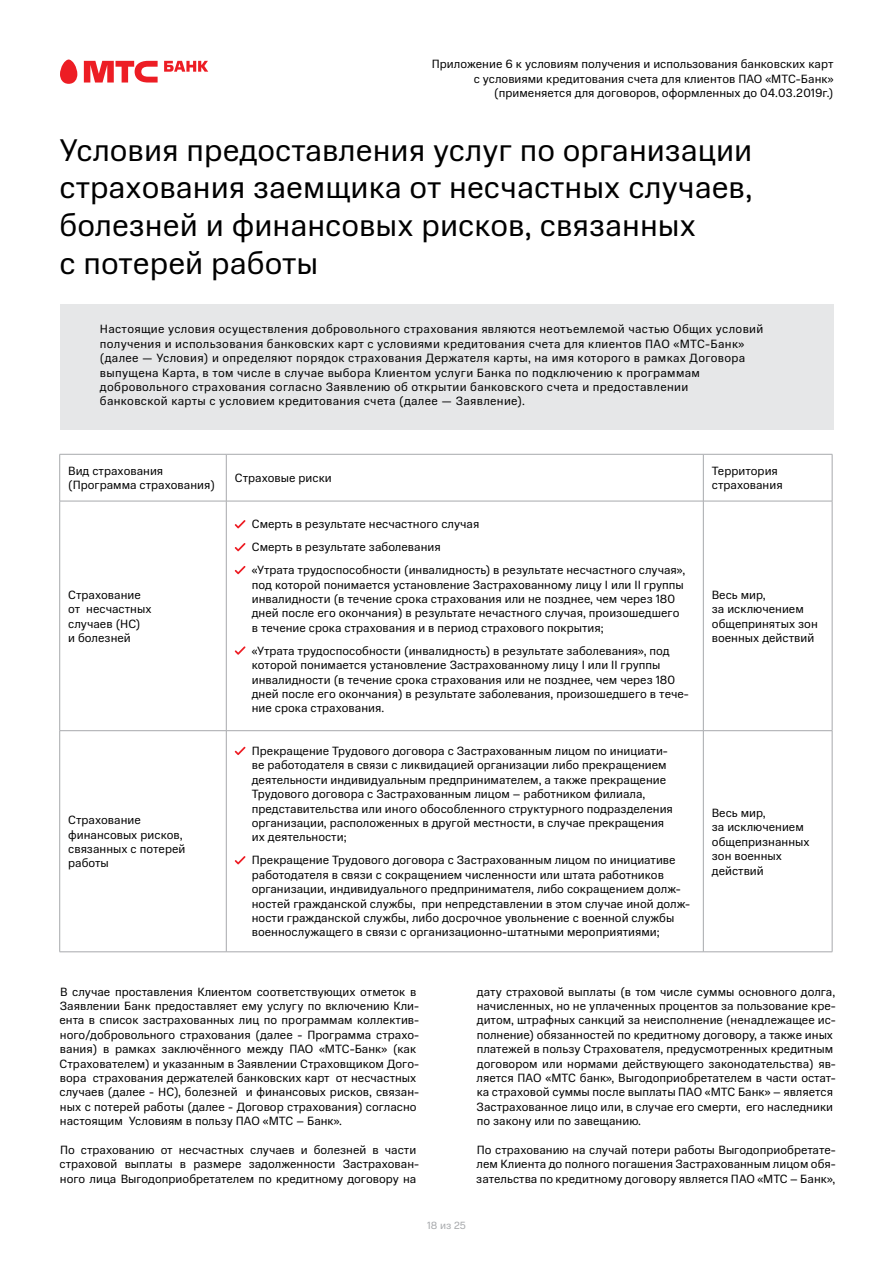
<style>
.page{position:relative;width:893px;height:1263px;background:#fff}
.page>*{position:absolute;margin:0;border:0;box-sizing:border-box;transform-origin:0 0}
.t1{font:31.5px/37.8px "MTS Sans";color:#000}
.t2{font:12px/14.4px "MTS Sans";color:#000}
.t3{font:12px/14.4px "MTS Sans";letter-spacing:.025em;color:#000}
.t4{font:10.5px "MTS Sans";color:#a7a9ac}
</style>
<div class="page">
<svg style="left:60px;top:60px;width:17px;height:24px"></svg>
<svg style="left:84px;top:61px;width:74px;height:22px"></svg>
<svg style="left:164px;top:61px;width:44px;height:11px"></svg>
<div style="left:60px;top:304px;width:773px;height:126px;background:#e6e7e8"></div>
<hr style="left:60px;top:454px;width:166px;height:1px;background:#a7a9ac">
<hr style="left:59px;top:454px;width:1px;height:47px;background:#a7a9ac">
<hr style="left:226px;top:454px;width:477px;height:1px;background:#a7a9ac">
<hr style="left:226px;top:454px;width:1px;height:47px;background:#a7a9ac">
<hr style="left:703px;top:454px;width:129px;height:1px;background:#a7a9ac">
<hr style="left:703px;top:454px;width:1px;height:47px;background:#a7a9ac">
<hr style="left:832px;top:454px;width:1px;height:47px;background:#a7a9ac">
<hr style="left:60px;top:501px;width:166px;height:1px;background:#a7a9ac">
<hr style="left:59px;top:501px;width:1px;height:229px;background:#a7a9ac">
<hr style="left:226px;top:501px;width:477px;height:1px;background:#a7a9ac">
<hr style="left:226px;top:501px;width:1px;height:229px;background:#a7a9ac">
<hr style="left:703px;top:501px;width:129px;height:1px;background:#a7a9ac">
<hr style="left:703px;top:501px;width:1px;height:229px;background:#a7a9ac">
<hr style="left:832px;top:501px;width:1px;height:229px;background:#a7a9ac">
<hr style="left:60px;top:730px;width:166px;height:1px;background:#a7a9ac">
<hr style="left:59px;top:731px;width:1px;height:221px;background:#a7a9ac">
<hr style="left:226px;top:730px;width:477px;height:1px;background:#a7a9ac">
<hr style="left:226px;top:731px;width:1px;height:221px;background:#a7a9ac">
<hr style="left:703px;top:730px;width:129px;height:1px;background:#a7a9ac">
<hr style="left:703px;top:731px;width:1px;height:221px;background:#a7a9ac">
<hr style="left:832px;top:731px;width:1px;height:221px;background:#a7a9ac">
<hr style="left:60px;top:951px;width:166px;height:1px;background:#a7a9ac">
<hr style="left:226px;top:951px;width:477px;height:1px;background:#a7a9ac">
<hr style="left:703px;top:951px;width:129px;height:1px;background:#a7a9ac">
<svg style="left:235px;top:520px;width:11px;height:8px"></svg>
<svg style="left:235px;top:543px;width:11px;height:8px"></svg>
<svg style="left:235px;top:566px;width:11px;height:8px"></svg>
<svg style="left:235px;top:646px;width:11px;height:9px"></svg>
<svg style="left:235px;top:747px;width:11px;height:8px"></svg>
<svg style="left:235px;top:856px;width:11px;height:8px"></svg>
<p class="t2" style="left:432px;top:57px;width:403px;text-align:right">Приложение 6 к условиям получения и использования банковских карт с условиями кредитования счета для клиентов ПАО «МТС-Банк» (применяется для договоров, оформленных до 04.03.2019г.)</p>
<h1 class="t1" style="left:60px;top:131px;width:694px">Условия предоставления услуг по организации страхования заемщика от несчастных случаев, болезней и финансовых рисков, связанных<br>с потерей работы</h1>
<p class="t3" style="left:100px;top:322px;width:665px">Настоящие условия осуществления добровольного страхования являются неотъемлемой частью Общих условий получения и использования банковских карт с условиями кредитования счета для клиентов ПАО «МТС-Банк» (далее — Условия) и определяют порядок страхования Держателя карты, на имя которого в рамках Договора выпущена Карта, в том числе в случае выбора Клиентом услуги Банка по подключению к программам добровольного страхования согласно Заявлению об открытии банковского счета и предоставлении<br>банковской карты с условием кредитования счета (далее — Заявление).</p>
<p class="t2" style="left:68px;top:464px;width:148px">Вид страхования (Программа страхования)</p>
<p class="t2" style="left:235px;top:471px;width:99px">Страховые риски</p>
<p class="t2" style="left:712px;top:464px;width:72px">Территория страхования</p>
<p class="t2" style="left:68px;top:587px;width:85px">Страхование от несчастных случаев (НС)<br>и болезней</p>
<p class="t2" style="left:68px;top:813px;width:119px">Страхование финансовых рисков, связанных с потерей работы</p>
<p class="t2" style="left:252px;top:513px;width:435px;line-height:23px">Смерть в результате несчастного случая<br>Смерть в результате заболевания<br>«Утрата трудоспособности (инвалидность) в результате несчастного случая»,</p>
<p class="t2" style="left:252px;top:577px;width:433px">под которой понимается установление Застрахованному лицу I или II группы инвалидности (в течение срока страхования или не позднее, чем через 180 дней после его окончания) в результате нечастного случая, произошедшего в течение срока страхования и в период страхового покрытия;</p>
<p class="t2" style="left:252px;top:643px;width:439px">«Утрата трудоспособности (инвалидность) в результате заболевания», под которой понимается установление Застрахованному лицу I или II группы инвалидности (в течение срока страхования или не позднее, чем через 180 дней после его окончания) в результате заболевания, произошедшего в тече&shy;ние срока страхования.</p>
<p class="t2" style="left:252px;top:744px;width:423px">Прекращение Трудового договора с Застрахованным лицом по инициати&shy;ве работодателя в связи с ликвидацией организации либо прекращением деятельности индивидуальным предпринимателем, а также прекращение Трудового договора с Застрахованным лицом – работником филиала, представительства или иного обособленного структурного подразделения организации, расположенных в другой местности, в случае прекращения их деятельности;</p>
<p class="t2" style="left:252px;top:853px;width:440px">Прекращение Трудового договора с Застрахованным лицом по инициативе работодателя в связи с сокращением численности или штата работников организации, индивидуального предпринимателя, либо сокращением долж&shy;ностей гражданской службы, при непредставлении в этом случае иной долж&shy;ности гражданской службы, либо досрочное увольнение с военной службы военнослужащего в связи с организационно-штатными мероприятиями;</p>
<p class="t2" style="left:712px;top:587px;width:108px">Весь мир,<br>за исключением общепринятых зон военных действий</p>
<p class="t2" style="left:712px;top:805px;width:99px">Весь мир,<br>за исключением общепризнанных зон военных действий</p>
<p class="t2" style="left:59px;top:984px;width:361px">В случае проставления Клиентом соответствующих отметок в Заявлении Банк предоставляет ему услугу по включению Кли&shy;ента в список застрахованных лиц по программам коллектив&shy;ного/добровольного страхования (далее - Программа страхо&shy;вания) в рамках заключённого между ПАО «МТС-Банк» (как Страхователем) и указанным в Заявлении Страховщиком Дого&shy;вора страхования держателей банковских карт от несчастных случаев (далее - НС), болезней и финансовых рисков, связан&shy;ных с потерей работы (далее - Договор страхования) согласно настоящим Условиям в пользу ПАО «МТС – Банк».</p>
<p class="t2" style="left:59px;top:1143px;width:361px">По страхованию от несчастных случаев и болезней в части страховой выплаты в размере задолженности Застрахован&shy;ного лица Выгодоприобретателем по кредитному договору на</p>
<p class="t2" style="left:477px;top:984px;width:361px">дату страховой выплаты (в том числе суммы основного долга, начисленных, но не уплаченных процентов за пользование кре&shy;дитом, штрафных санкций за неисполнение (ненадлежащее ис&shy;полнение) обязанностей по кредитному договору, а также иных платежей в пользу Страхователя, предусмотренных кредитным договором или нормами действующего законодательства) яв&shy;ляется ПАО «МТС банк», Выгодоприобретателем в части остат&shy;ка страховой суммы после выплаты ПАО «МТС Банк» – является Застрахованное лицо или, в случае его смерти, его наследники по закону или по завещанию.</p>
<p class="t2" style="left:476px;top:1143px;width:361px;text-align:justify">По страхованию на случай потери работы Выгодоприобретате&shy;лем Клиента до полного погашения Застрахованным лицом обя&shy;зательства по кредитному договору является ПАО «МТС – Банк»,</p>
<p class="t4" style="left:427px;top:1219px;width:40px">18 из 25</p>
</div>
